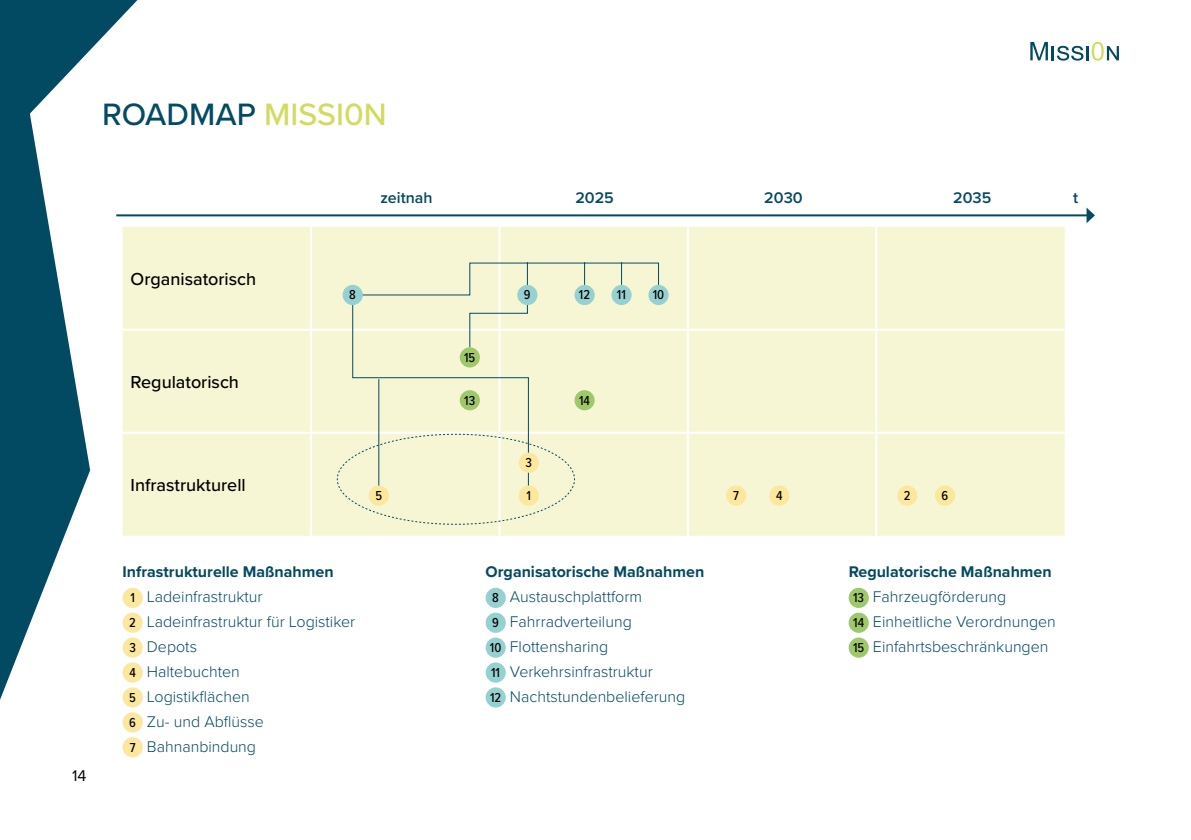
<style>
.page{position:relative;width:1191px;height:840px;background:#fff}
.page>*{position:absolute;margin:0;border:0;box-sizing:border-box;transform-origin:0 0}
.t1{font:500 32px "Proxima Nova";color:#044a62}
.t2{font:500 18px "Proxima Nova";color:#000}
.t3{font:300 16px/24.8px "Proxima Nova";color:#044a62}
.t4{font:600 16px "Proxima Nova";color:#044a62}
.t5{font:16px "Proxima Nova";color:#000}
.t6{font:500 13.4px "Proxima Nova Cond";color:#000}
.s1{color:#d2db5f}
.s2{font-weight:700}
.s3{font-family:"Proxima Nova Cond";font-weight:500;font-size:13.4px;color:#000}
</style>
<div class="page">
<div style="left:144px;top:226px;width:920px;height:309px;background:#f6f6d4"></div>
<hr style="left:310px;top:226px;width:2px;height:102px;background:#fff">
<hr style="left:498px;top:226px;width:2px;height:102px;background:#fff">
<hr style="left:687px;top:226px;width:2px;height:102px;background:#fff">
<hr style="left:875px;top:226px;width:2px;height:102px;background:#fff">
<hr style="left:123px;top:328px;width:188px;height:2px;background:#fff">
<hr style="left:311px;top:328px;width:188px;height:2px;background:#fff">
<hr style="left:310px;top:330px;width:2px;height:101px;background:#fff">
<hr style="left:499px;top:328px;width:189px;height:2px;background:#fff">
<hr style="left:688px;top:328px;width:188px;height:2px;background:#fff">
<hr style="left:687px;top:330px;width:2px;height:101px;background:#fff">
<hr style="left:876px;top:328px;width:188px;height:2px;background:#fff">
<hr style="left:875px;top:330px;width:2px;height:101px;background:#fff">
<hr style="left:123px;top:431px;width:188px;height:2px;background:#fff">
<hr style="left:311px;top:431px;width:188px;height:2px;background:#fff">
<hr style="left:310px;top:433px;width:2px;height:102px;background:#fff">
<hr style="left:499px;top:431px;width:189px;height:2px;background:#fff">
<hr style="left:498px;top:433px;width:2px;height:102px;background:#fff">
<hr style="left:688px;top:431px;width:188px;height:2px;background:#fff">
<hr style="left:687px;top:433px;width:2px;height:102px;background:#fff">
<hr style="left:876px;top:431px;width:188px;height:2px;background:#fff">
<hr style="left:875px;top:433px;width:2px;height:102px;background:#fff">
<div style="left:352px;top:262px;width:307px;height:237px;background:#f6f6d4"></div>
<svg style="left:469px;top:261px;width:59px;height:86px;background:#ebeed1"></svg>
<svg style="left:584px;top:262px;width:1px;height:23px"></svg>
<svg style="left:621px;top:262px;width:1px;height:23px"></svg>
<hr style="left:378px;top:379px;width:1px;height:116px;background:#044a62">
<div style="left:485px;top:587px;width:21px;height:20px;background:#94d1d0;border-radius:50%"></div>
<div style="left:485px;top:612px;width:21px;height:20px;background:#94d1d0;border-radius:50%"></div>
<div style="left:485px;top:637px;width:21px;height:20px;background:#94d1d0;border-radius:50%"></div>
<div style="left:485px;top:662px;width:21px;height:20px;background:#94d1d0;border-radius:50%"></div>
<div style="left:485px;top:687px;width:21px;height:20px;background:#94d1d0;border-radius:50%"></div>
<div style="left:848px;top:587px;width:21px;height:20px;background:#9ec86a;border-radius:50%"></div>
<div style="left:848px;top:612px;width:21px;height:20px;background:#9ec86a;border-radius:50%"></div>
<div style="left:848px;top:637px;width:21px;height:20px;background:#9ec86a;border-radius:50%"></div>
<div style="left:343px;top:285px;width:20px;height:20px;background:#94d1d0;border-radius:50%"></div>
<div style="left:517px;top:285px;width:20px;height:20px;background:#94d1d0;border-radius:50%"></div>
<div style="left:574px;top:285px;width:20px;height:20px;background:#94d1d0;border-radius:50%"></div>
<div style="left:611px;top:285px;width:20px;height:20px;background:#94d1d0;border-radius:50%"></div>
<div style="left:648px;top:285px;width:20px;height:20px;background:#94d1d0;border-radius:50%"></div>
<div style="left:460px;top:347px;width:20px;height:20px;background:#9ec86a;border-radius:50%"></div>
<div style="left:460px;top:390px;width:20px;height:20px;background:#9ec86a;border-radius:50%"></div>
<div style="left:574px;top:390px;width:20px;height:20px;background:#9ec86a;border-radius:50%"></div>
<div style="left:726px;top:485px;width:20px;height:20px;background:#fbe79e;border-radius:50%"></div>
<div style="left:769px;top:485px;width:20px;height:20px;background:#fbe79e;border-radius:50%"></div>
<div style="left:897px;top:485px;width:20px;height:20px;background:#fbe79e;border-radius:50%"></div>
<div style="left:935px;top:485px;width:20px;height:20px;background:#fbe79e;border-radius:50%"></div>
<hr style="left:116px;top:214px;width:971px;height:2px;background:#044a62">
<svg style="left:1086px;top:207px;width:9px;height:16px"></svg>
<svg style="left:337px;top:433px;width:238px;height:91px;background:#f2f2d0"></svg>
<svg style="left:0;top:0;width:144px;height:758px"></svg>
<svg style="left:1030px;top:42px;width:18px;height:18px"></svg>
<hr style="left:1051px;top:46px;width:3px;height:14px;background:#014a62">
<svg style="left:1057px;top:42px;width:62px;height:19px"></svg>
<h1 class="t1" style="left:102px;top:90px;width:286px">ROADMAP <span class="s1">MISSI0N</span></h1>
<p class="t4" style="left:380px;top:186px;width:54px">zeitnah</p>
<p class="t4" style="left:575px;top:186px;width:40px">2025</p>
<p class="t4" style="left:764px;top:186px;width:40px">2030</p>
<p class="t4" style="left:953px;top:186px;width:40px">2035</p>
<p class="t4" style="left:1073px;top:186px;width:7px">t</p>
<p class="t5" style="left:72px;top:762px;width:16px">14</p>
<p class="t2" style="left:131px;top:266px;width:127px">Organisatorisch</p>
<p class="t2" style="left:131px;top:369px;width:110px">Regulatorisch</p>
<p class="t2" style="left:131px;top:471px;width:117px">Infrastrukturell</p>
<p class="t6" style="left:349px;top:285px;width:8px">8</p>
<p class="t6" style="left:524px;top:285px;width:8px">9</p>
<p class="t6" style="left:579px;top:285px;width:13px">12</p>
<p class="t6" style="left:617px;top:285px;width:10px">11</p>
<p class="t6" style="left:652px;top:285px;width:13px">10</p>
<p class="t6" style="left:464px;top:347px;width:13px">15</p>
<p class="t6" style="left:464px;top:390px;width:13px">13</p>
<p class="t6" style="left:579px;top:390px;width:12px">14</p>
<p class="t6" style="left:525px;top:452px;width:8px">3</p>
<p class="t6" style="left:375px;top:485px;width:8px">5</p>
<p class="t6" style="left:526px;top:485px;width:6px">1</p>
<p class="t6" style="left:733px;top:485px;width:7px">7</p>
<p class="t6" style="left:776px;top:485px;width:8px">4</p>
<p class="t6" style="left:904px;top:485px;width:8px">2</p>
<p class="t6" style="left:941px;top:485px;width:8px">6</p>
<p class="t3" style="left:129px;top:558px;width:227px;text-indent:-7px"><span class="s2">Infrastrukturelle Maßnahmen<br></span><span class="s3">1</span> Ladeinfrastruktur<br><span class="s3">2</span> Ladeinfrastruktur für Logistiker<br><span class="s3">3</span> Depots<br><span class="s3">4</span> Haltebuchten<br><span class="s3">5</span> Logistikflächen<br><span class="s3">6</span> Zu- und Abflüsse<br><span class="s3">7</span> Bahnanbindung</p>
<p class="t3" style="left:485px;top:558px;width:220px"><span class="s2">Organisatorische Maßnahmen<br></span><span class="s3">8</span> Austauschplattform<br><span class="s3">9</span> Fahrradverteilung<br><span class="s3">10</span> Flottensharing<br><span class="s3">11</span> Verkehrsinfrastruktur<br><span class="s3">12</span> Nachtstundenbelieferung</p>
<p class="t3" style="left:848px;top:558px;width:209px"><span class="s2">Regulatorische Maßnahmen<br></span><span class="s3">13</span> Fahrzeugförderung<br><span class="s3">14</span> Einheitliche Verordnungen<br><span class="s3">15</span> Einfahrtsbeschränkungen</p>
</div>
